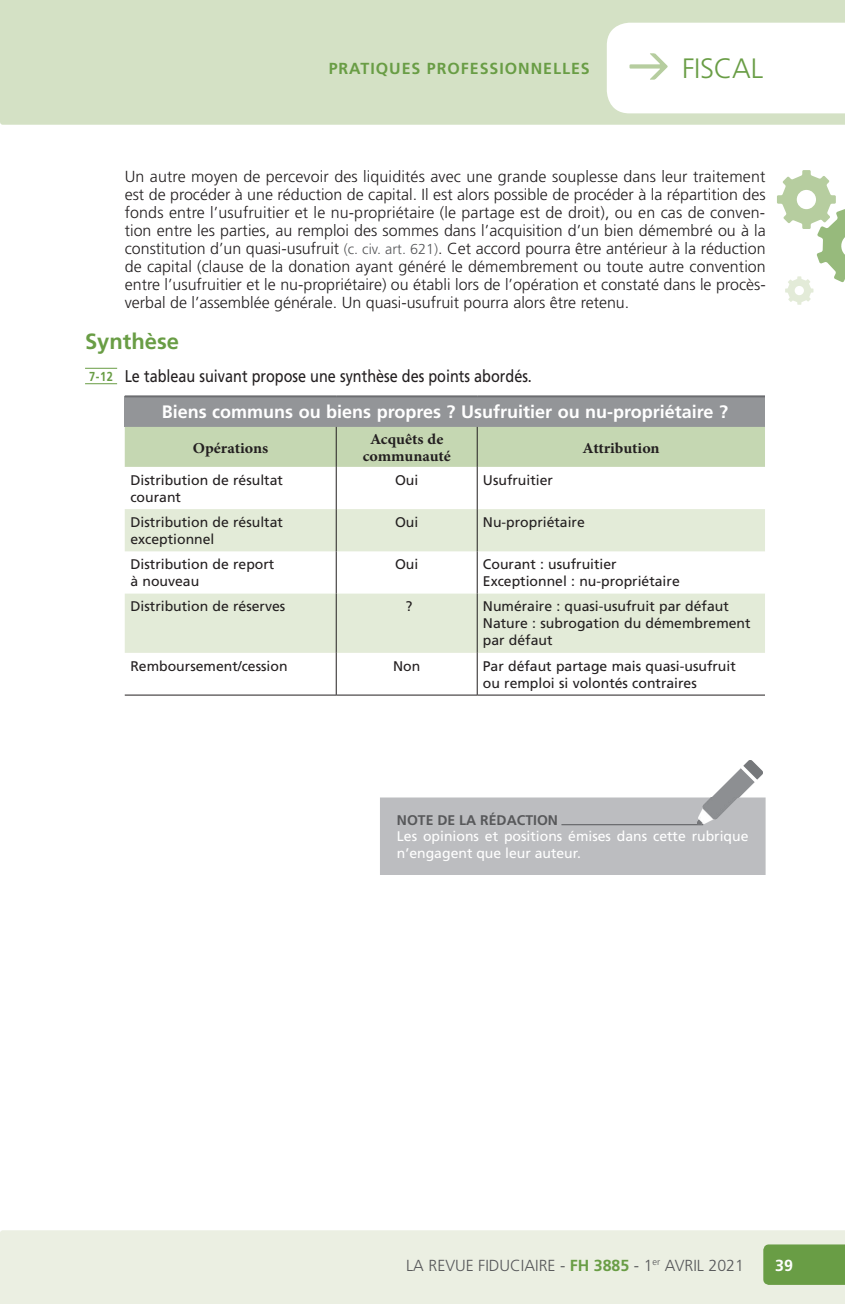
<style>
.page{position:relative;width:845px;height:1304px;background:#fff}
.page>*{position:absolute;margin:0;border:0;box-sizing:border-box;transform-origin:0 0}
.t1{font:300 28px "Frutiger LT";letter-spacing:-.01em;color:#699d45}
.t2{font:700 22px "Frutiger LT";color:#699d45}
.t3{font:700 18px "Frutiger LT";color:#fff}
.t4{font:17px "Frutiger LT";color:#231f20;scale:.85 1}
.t5{font:300 16px/18px "Frutiger LT";color:#231f20;text-align:justify}
.t6{font:300 16px "Frutiger LT";color:#57585a}
.t7{font:700 16px "Frutiger LT";letter-spacing:.06em;color:#699d45}
.t8{font:700 16px "Frutiger LT";color:#fff}
.t9{font:700 15.2px/17px "Minion Pro";letter-spacing:-.005em;color:#231f20;text-align:center;scale:1.05 1}
.t10{font:14px/17px "Frutiger LT";color:#231f20}
.t11{font:14px/16.8px "Frutiger LT";color:#fff}
.t12{font:700 14px "Frutiger LT";color:#57585a}
.s1{font-size:14.4px;color:#57585a}
.s2{font-weight:700;font-size:13px;color:#699d45}
.s3{font-weight:700;color:#699d45}
</style>
<div class="page">
<div style="left:1px;top:1230px;width:844px;height:74px;background:#ebefe2"></div>
<svg style="left:0;top:1231px;width:1px;height:73px"></svg>
<div style="left:763px;top:1244px;width:82px;height:41px;background:#699d45"></div>
<div style="left:1px;top:0;width:844px;height:125px;background:#d4e1c5"></div>
<svg style="left:0;top:0;width:1px;height:124px"></svg>
<svg style="left:607px;top:23px;width:238px;height:90px"></svg>
<hr style="left:85px;top:368px;width:32px;height:1px;background:#699d45">
<hr style="left:85px;top:383px;width:32px;height:1px;background:#699d45">
<div style="left:125px;top:396px;width:640px;height:31px;background:#939598"></div>
<div style="left:125px;top:427px;width:640px;height:40px;background:#c5d7b2"></div>
<svg style="left:125px;top:509px;width:640px;height:144px;fill:#e3ebd8"></svg>
<hr style="left:125px;top:395px;width:211px;height:2px;background:#6c6d70">
<hr style="left:336px;top:395px;width:141px;height:2px;background:#6c6d70">
<hr style="left:477px;top:395px;width:288px;height:2px;background:#6c6d70">
<hr style="left:336px;top:427px;width:1px;height:40px;background:#231f20">
<hr style="left:477px;top:427px;width:1px;height:40px;background:#231f20">
<hr style="left:336px;top:467px;width:1px;height:42px;background:#231f20">
<hr style="left:477px;top:467px;width:1px;height:42px;background:#231f20">
<hr style="left:336px;top:509px;width:1px;height:42px;background:#231f20">
<hr style="left:477px;top:509px;width:1px;height:42px;background:#231f20">
<hr style="left:336px;top:551px;width:1px;height:43px;background:#231f20">
<hr style="left:477px;top:551px;width:1px;height:43px;background:#231f20">
<hr style="left:336px;top:594px;width:1px;height:59px;background:#231f20">
<hr style="left:477px;top:594px;width:1px;height:59px;background:#231f20">
<hr style="left:336px;top:653px;width:1px;height:42px;background:#231f20">
<hr style="left:477px;top:653px;width:1px;height:42px;background:#231f20">
<hr style="left:125px;top:695px;width:211px;height:1px;background:#231f20">
<hr style="left:336px;top:695px;width:141px;height:1px;background:#231f20">
<hr style="left:477px;top:695px;width:288px;height:1px;background:#231f20">
<div style="left:380px;top:797px;width:385px;height:78px;background:#bcbdc0"></div>
<img style="left:697px;top:760px;width:65px;height:65px">
<hr style="left:561px;top:824px;width:142px;height:1px;background:#57585a">
<svg style="left:777px;top:170px;width:68px;height:135px"></svg>
<p class="t7" style="left:329px;top:59px;width:263px">PRATIQUEs professionnelles</p>
<h1 class="t1" style="left:682px;top:52px;width:83px">fiscal</h1>
<p class="t5" style="left:125px;top:168px;width:642px">Un autre moyen de percevoir des liquidités avec une grande souplesse dans leur traitement est de procéder à une réduction de capital. Il est alors possible de procéder à la répartition des fonds entre l’usufruitier et le nu-propriétaire (le partage est de droit), ou en cas de conven&shy;tion entre les parties, au remploi des sommes dans l’acquisition d’un bien démembré ou à la constitution d’un quasi-usufruit <span class="s1">(c. civ. art. 621)</span>. Cet accord pourra être antérieur à la réduction de capital (clause de la donation ayant généré le démembrement ou toute autre convention entre l’usufruitier et le nu-propriétaire) ou établi lors de l’opération et constaté dans le procès&shy;verbal de l’assemblée générale. Un quasi-usufruit pourra alors être retenu.</p>
<h2 class="t2" style="left:85px;top:329px;width:96px">Synthèse</h2>
<p class="t4" style="left:89px;top:366px;width:522px"><span class="s2">7-12</span> Le tableau suivant propose une synthèse des points abordés.</p>
<p class="t3" style="left:162px;top:402px;width:568px">Biens communs ou biens propres ? Usufruitier ou nu-propriétaire ?</p>
<p class="t9" style="left:193px;top:439px;width:73px">Opérations</p>
<p class="t9" style="left:363px;top:431px;width:85px">Acquêts de communauté</p>
<p class="t9" style="left:582px;top:439px;width:75px">Attribution</p>
<p class="t10" style="left:130px;top:471px;width:154px">Distribution de résultat courant</p>
<p class="t10" style="left:395px;top:471px;width:25px">Oui</p>
<p class="t10" style="left:483px;top:471px;width:72px">Usufruitier</p>
<p class="t10" style="left:130px;top:514px;width:154px">Distribution de résultat exceptionnel</p>
<p class="t10" style="left:395px;top:514px;width:25px">Oui</p>
<p class="t10" style="left:483px;top:514px;width:103px">Nu-propriétaire</p>
<p class="t10" style="left:130px;top:556px;width:145px">Distribution de report à nouveau</p>
<p class="t10" style="left:395px;top:556px;width:25px">Oui</p>
<p class="t10" style="left:483px;top:556px;width:198px">Courant : usufruitier<br>Exceptionnel : nu-propriétaire</p>
<p class="t10" style="left:130px;top:598px;width:156px">Distribution de réserves</p>
<p class="t10" style="left:405px;top:598px;width:8px">?</p>
<p class="t10" style="left:483px;top:598px;width:269px">Numéraire : quasi-usufruit par défaut<br>Nature : subrogation du démembrement par défaut</p>
<p class="t10" style="left:130px;top:657px;width:159px">Remboursement/cession</p>
<p class="t10" style="left:393px;top:657px;width:29px">Non</p>
<p class="t10" style="left:483px;top:657px;width:254px">Par défaut partage mais quasi-usufruit ou remploi si volontés contraires</p>
<p class="t12" style="left:397px;top:812px;width:163px">note de la rédaction</p>
<p class="t11" style="left:397px;top:828px;width:353px">Les opinions et positions émises dans cette rubrique n’engagent que leur auteur.</p>
<p class="t6" style="left:406px;top:1256px;width:112px">LA REVUE FIDUCIAI</p>
<p class="t6" style="left:539px;top:1256px;width:207px">RE - <span class="s3">FH 3885</span> - 1<sup>er</sup> avril 2021</p>
<p class="t8" style="left:775px;top:1256px;width:19px">39</p>
</div>
